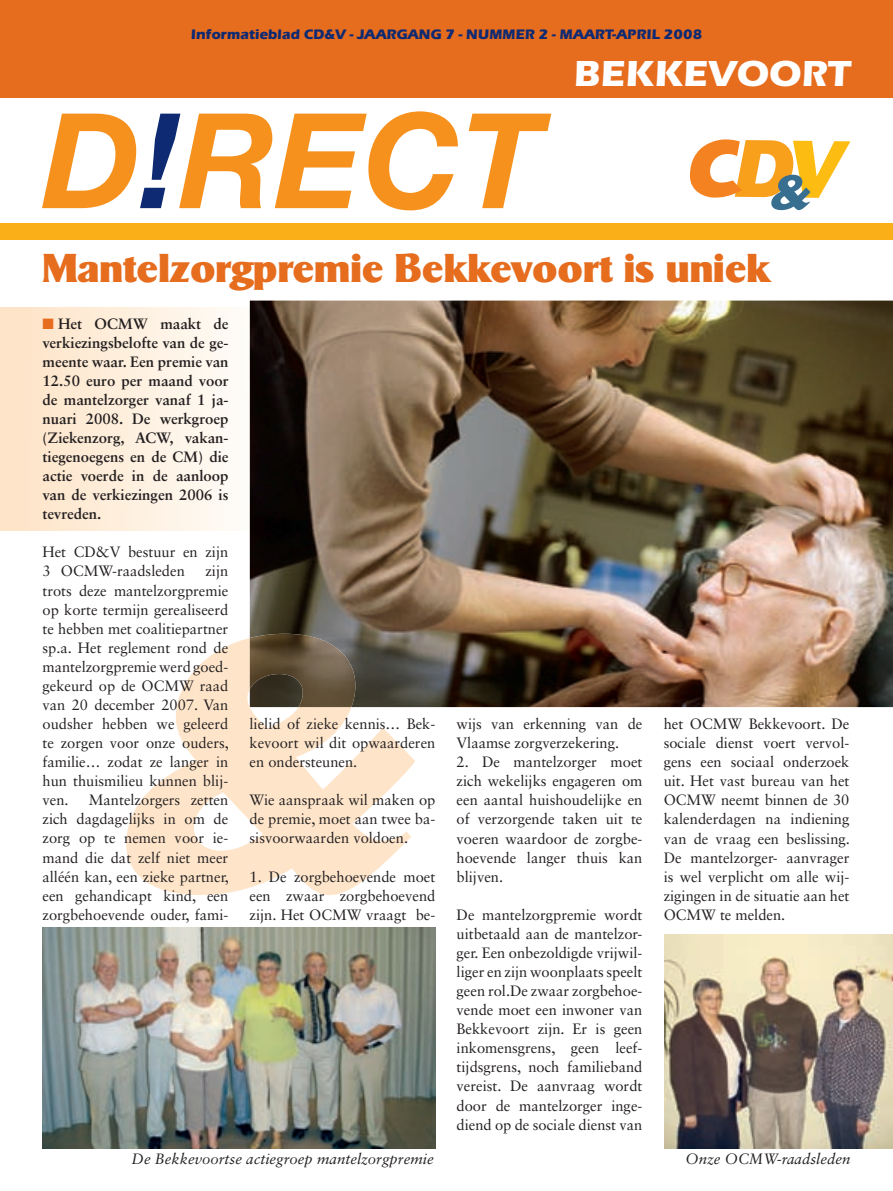
<style>
.page{position:relative;width:893px;height:1191px;background:#fff}
.page>*{position:absolute;margin:0;border:0;box-sizing:border-box;transform-origin:0 0}
.t1{font:italic 700 132.3px "Helvetica Neue LT Std";color:#f6911e}
.t2{font:800 39px "Sigvar";color:#e66c1e}
.t3{font:700 37.5px "ITC Eras Std";color:#fff}
.t4{font:15px/19px "Sabon LT Std";color:#231f20;text-align:justify}
.t5{font:700 15px/19px "Sabon LT Std";color:#231f20;text-align:justify}
.t6{font:italic 15px "Sabon LT Std";color:#231f20}
.t7{font:700 14.25px "ITC Eras Std";color:#0e2a72}
.s1{color:#0e2a72}
.s2{color:#e66c1e}
</style>
<div class="page">
<div style="left:0;top:308px;width:250px;height:222px;background:linear-gradient(to right,#fee3c5,#fefcf8)"></div>
<img style="left:250px;top:300px;width:643px;height:407px">
<svg style="left:126px;top:638px;width:289px;height:257px;fill:#fee5ca"></svg>
<img style="left:250px;top:634px;width:111px;height:73px">
<div style="left:0;top:0;width:893px;height:98px;background:#e66c1e"></div>
<div style="left:0;top:223px;width:893px;height:16px;background:#faaf18"></div>
<svg style="left:690px;top:139px;width:160px;height:71px"></svg>
<img style="left:43px;top:927px;width:393px;height:221px">
<img style="left:664px;top:934px;width:229px;height:214px">
<p class="t7" style="left:191px;top:29px;width:513px">Informatieblad CD&amp;V - JAARGANG 7 - NUMMER 2 - MAART-APRIL 2008</p>
<h3 class="t3" style="left:573px;top:60px;width:278px">BEKKEVOORT</h3>
<h1 class="t1" style="left:43px;top:113px;width:501px">D<span class="s1">!</span>RECT</h1>
<h2 class="t2" style="left:43px;top:254px;width:729px">Mantelzorgpremie Bekkevoort is uniek</h2>
<p class="t5" style="left:43px;top:315px;width:188px"><span class="s2">■</span> Het OCMW maakt de verkiezingsbelofte van de ge&shy;meente waar. Een premie van 12.50 euro per maand voor de mantelzorger vanaf 1 ja&shy;nuari 2008. De werkgroep (Ziekenzorg, ACW, vakan&shy;tiegenoegens en de CM) die actie voerde in de aanloop van de verkiezingen 2006 is tevreden.</p>
<p class="t4" style="left:43px;top:544px;width:187px">Het CD&amp;V bestuur en zijn<br>3 OCMW-raadsleden</p>
<p class="t4" style="left:43px;top:563px;width:188px;text-indent:163px">zijn trots deze mantelzorgpremie op korte termijn gerealiseerd te hebben met coalitiepartner sp.a. Het reglement rond de mantelzorgpremie werd goed&shy;gekeurd op de OCMW raad van 20 december 2007. Van oudsher hebben we geleerd te zorgen voor onze ouders, familie… zodat ze langer in hun thuismilieu kunnen blij&shy;ven.</p>
<p class="t4" style="left:43px;top:792px;width:188px;text-indent:46px">Mantelzorgers zetten zich dagdagelijks in om de zorg op te nemen voor ie&shy;mand die dat zelf niet meer alléén kan, een zieke partner, een gehandicapt kind, een zorgbehoevende ouder, fami-</p>
<p class="t4" style="left:250px;top:715px;width:187px">lielid of zieke kennis… Bek&shy;kevoort wil dit opwaarderen en ondersteunen.</p>
<p class="t4" style="left:250px;top:792px;width:187px">Wie aanspraak wil maken op de premie, moet aan twee ba&shy;sisvoorwaarden voldoen.</p>
<p class="t4" style="left:250px;top:868px;width:187px">1. De zorgbehoevende moet een zwaar zorgbehoevend zijn. Het OCMW vraagt be-</p>
<p class="t4" style="left:457px;top:715px;width:187px">wijs van erkenning van de<br>Vlaamse zorgverzekering.</p>
<p class="t4" style="left:457px;top:753px;width:187px">2. De mantelzorger moet zich wekelijks engageren om een aantal huishoudelijke en of verzorgende taken uit te voeren waardoor de zorgbe&shy;hoevende langer thuis kan blijven.</p>
<p class="t4" style="left:457px;top:906px;width:187px">De mantelzorgpremie wordt uitbetaald aan de mantelzor&shy;ger. Een onbezoldigde vrijwil&shy;liger en zijn woonplaats speelt geen rol.De zwaar zorgbehoe&shy;vende moet een inwoner van Bekkevoort zijn. Er is geen inkomensgrens, geen leef&shy;tijdsgrens, noch familieband vereist. De aanvraag wordt door de mantelzorger inge&shy;diend op de sociale dienst van</p>
<p class="t4" style="left:664px;top:715px;width:188px">het OCMW Bekkevoort. De sociale dienst voert vervol&shy;gens een sociaal onderzoek uit. Het vast bureau van het OCMW neemt binnen de 30 kalenderdagen na indiening van de vraag een beslissing.<br>De mantelzorger- aanvrager is wel verplicht om alle wij&shy;zigingen in de situatie aan het OCMW te melden.</p>
<p class="t6" style="left:132px;top:1152px;width:304px">De Bekkevoortse actiegroep mantelzorgpremie</p>
<p class="t6" style="left:686px;top:1152px;width:166px">Onze OCMW-raadsleden</p>
</div>
